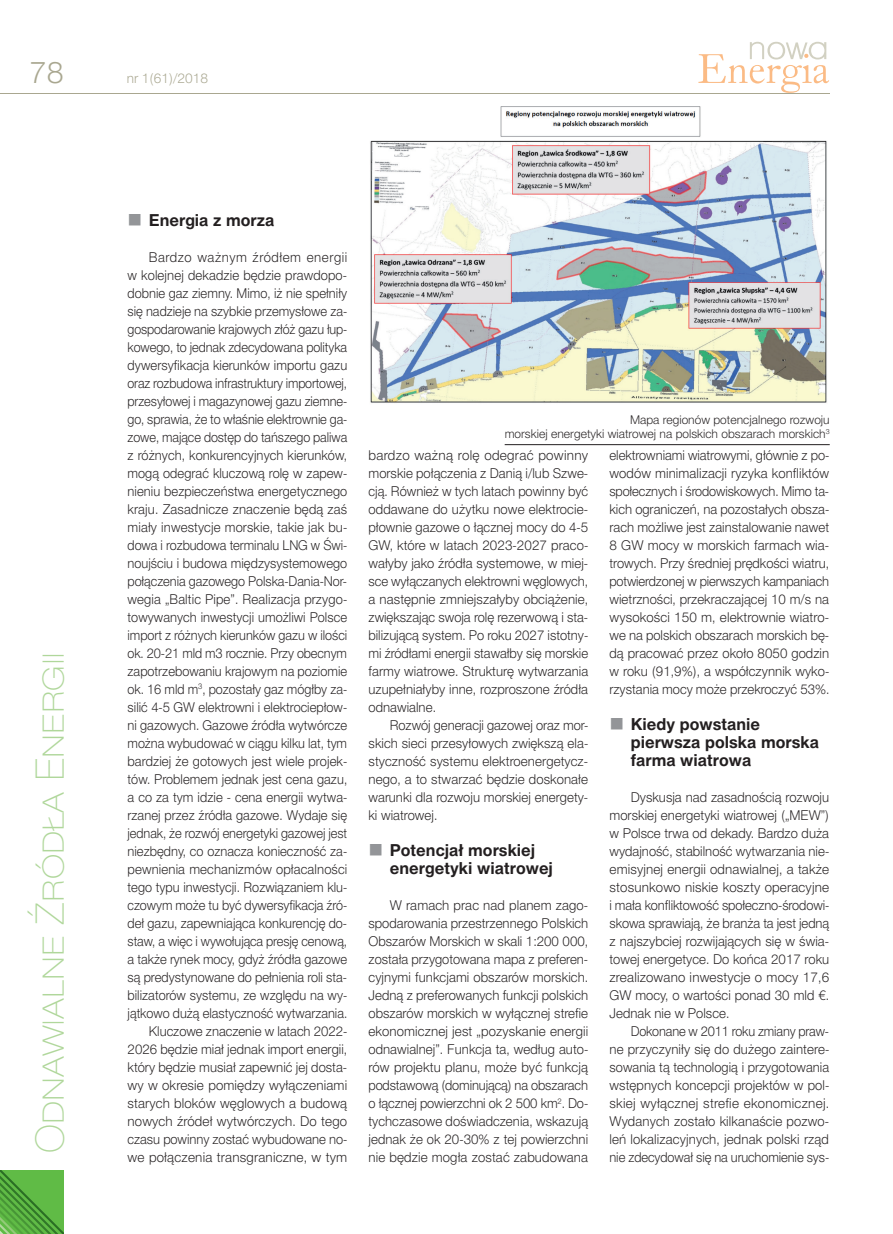
<style>
.page{position:relative;width:893px;height:1234px;background:#fff}
.page>*{position:absolute;margin:0;border:0;box-sizing:border-box;transform-origin:0 0}
.t1{font:39px "Switzer EFN Thin";color:#b0d79b}
.t2{font:30px "Switzer EFN Light";color:#a9a790}
.t3{font:700 16.5px/18px "Switzer EFN";color:#231f20}
.t4{font:13.5px/18px "Switzer EFN Light";color:#231f20;text-align:justify}
.t5{font:13.5px/18px "Switzer EFN Light";color:#231f20;text-align:justify;scale:.96 1}
.t6{font:13.5px/18px "Switzer EFN Light";color:#231f20;text-align:justify;scale:.94 1}
.t7{font:13.5px "Switzer EFN Light";color:#a9a790}
.t8{font:12px/14.4px "Switzer EFN Light";color:#231f20;text-align:right}
.s1{color:#939598}
</style>
<div class="page">
<hr style="left:0;top:93px;width:829px;height:1px;background:#a9a790">
<svg style="left:698px;top:42px;width:131px;height:51px"></svg>
<svg style="left:0;top:1170px;width:64px;height:63px"></svg>
<hr style="left:505px;top:444px;width:325px;height:1px;background:#231f20">
<img style="left:370px;top:106px;width:457px;height:297px">
<h2 class="t2" style="left:30px;top:55px;width:36px">78</h2>
<p class="t7" style="left:127px;top:70px;width:83px">nr 1(61)/2018</p>
<h1 class="t1" style="left:28px;top:1152px;width:503px;rotate:-90deg">ODNAWIALNE ŹRÓDŁA ENERGII</h1>
<p class="t3" style="left:128px;top:210px;width:148px"><span class="s1">■</span> Energia z morza</p>
<p class="t4" style="left:128px;top:247px;width:221px;text-align:right">Bardzo ważnym źródłem energii<br>w kolejnej dekadzie będzie prawdopo&shy;dobnie gaz ziemny. Mimo, iż nie spełniły się nadzieje na szybkie przemysłowe za&shy;gospodarowanie krajowych złóż gazu łup&shy;kowego, to jednak zdecydowana polityka dywersyfikacja kierunków importu gazu oraz rozbudowa infrastruktury importowej, przesyłowej i magazynowej gazu ziemne&shy;go, sprawia, że to właśnie elektrownie ga&shy;zowe, mające dostęp do tańszego paliwa z różnych, konkurencyjnych kierunków, mogą odegrać kluczową rolę w zapew&shy;nieniu bezpieczeństwa energetycznego kraju. Zasadnicze znaczenie będą zaś miały inwestycje morskie, takie jak bu&shy;dowa i rozbudowa terminalu LNG w Świ&shy;noujściu i budowa międzysystemowego połączenia gazowego Polska-Dania-Nor&shy;wegia „Baltic Pipe”. Realizacja przygo&shy;towywanych inwestycji umożliwi Polsce import z różnych kierunków gazu w ilości ok. 20-21 mld m3 rocznie. Przy obecnym zapotrzebowaniu krajowym na poziomie ok. 16 mld m<sup>3</sup>, pozostały gaz mógłby za&shy;silić 4-5 GW elektrowni i elektrociepłow&shy;ni gazowych. Gazowe źródła wytwórcze można wybudować w ciągu kilku lat, tym bardziej że gotowych jest wiele projek&shy;tów. Problemem jednak jest cena gazu, a co za tym idzie - cena energii wytwa&shy;rzanej przez źródła gazowe. Wydaje się jednak, że rozwój energetyki gazowej jest niezbędny, co oznacza konieczność za&shy;pewnienia mechanizmów opłacalności tego typu inwestycji. Rozwiązaniem klu&shy;czowym może tu być dywersyfikacja źró&shy;deł gazu, zapewniająca konkurencję do&shy;staw, a więc i wywołująca presję cenową, a także rynek mocy, gdyż źródła gazowe są predystynowane do pełnienia roli sta&shy;bilizatorów systemu, ze względu na wy&shy;jątkowo dużą elastyczność wytwarzania.<br>Kluczowe znaczenie w latach 2022- 2026 będzie miał jednak import energii, który będzie musiał zapewnić jej dosta&shy;wy w okresie pomiędzy wyłączeniami starych bloków węglowych a budową nowych źródeł wytwórczych. Do tego czasu powinny zostać wybudowane no&shy;we połączenia transgraniczne, w tym</p>
<p class="t8" style="left:505px;top:412px;width:327px">Mapa regionów potencjalnego rozwoju<br>morskiej energetyki wiatrowej na polskich obszarach morskich<sup>3</sup></p>
<p class="t4" style="left:369px;top:445px;width:221px">bardzo ważną rolę odegrać powinny morskie połączenia z Danią i/lub Szwe&shy;cją. Również w tych latach powinny być oddawane do użytku nowe elektrocie&shy;płownie gazowe o łącznej mocy do 4-5<br>GW, które w latach 2023-2027 praco&shy;wałyby jako źródła systemowe, w miej&shy;sce wyłączanych elektrowni węglowych, a następnie zmniejszałyby obciążenie, zwiększając swoja rolę rezerwową i sta&shy;bilizującą system. Po roku 2027 istotny&shy;mi źródłami energii stawałby się morskie farmy wiatrowe. Strukturę wytwarzania uzupełniałyby inne, rozproszone źródła odnawialne.</p>
<p class="t5" style="left:369px;top:715px;width:230px;text-indent:21px">Rozwój generacji gazowej oraz mor&shy;skich sieci przesyłowych zwiększą ela&shy;styczność systemu elektroenergetycz&shy;nego, a to stwarzać będzie doskonałe warunki dla rozwoju morskiej energety&shy;ki wiatrowej.</p>
<p class="t3" style="left:390px;top:840px;width:165px;text-indent:-21px"><span class="s1">■</span> Potencjał morskiej energetyki wiatrowej</p>
<p class="t4" style="left:369px;top:895px;width:221px;text-indent:21px">W ramach prac nad planem zago&shy;spodarowania przestrzennego Polskich Obszarów Morskich w skali 1:200 000, została przygotowana mapa z preferen&shy;cyjnymi funkcjami obszarów morskich.<br>Jedną z preferowanych funkcji polskich obszarów morskich w wyłącznej strefie ekonomicznej jest „pozyskanie energii odnawialnej”. Funkcja ta, według auto&shy;rów projektu planu, może być funkcją podstawową (dominującą) na obszarach o łącznej powierzchni ok 2 500 km<sup>2</sup>. Do&shy;tychczasowe doświadczenia, wskazują jednak że ok 20-30% z tej powierzchni nie będzie mogła zostać zabudowana</p>
<p class="t5" style="left:609px;top:445px;width:230px">elektrowniami wiatrowymi, głównie z po&shy;wodów minimalizacji ryzyka konfliktów społecznych i środowiskowych. Mimo ta&shy;kich ograniczeń, na pozostałych obsza&shy;rach możliwe jest zainstalowanie nawet 8 GW mocy w morskich farmach wia&shy;trowych. Przy średniej prędkości wiatru, potwierdzonej w pierwszych kampaniach wietrzności, przekraczającej 10 m/s na wysokości 150 m, elektrownie wiatro&shy;we na polskich obszarach morskich bę&shy;dą pracować przez około 8050 godzin w roku (91,9%), a współczynnik wyko&shy;rzystania mocy może przekroczyć 53%.</p>
<p class="t3" style="left:631px;top:714px;width:190px;text-indent:-21px"><span class="s1">■</span> Kiedy powstanie pierwsza polska morska farma wiatrowa</p>
<p class="t4" style="left:609px;top:787px;width:221px;text-indent:21px">Dyskusja nad zasadnością rozwoju morskiej energetyki wiatrowej („MEW”) w Polsce trwa od dekady. Bardzo duża wydajność, stabilność wytwarzania nie&shy;emisyjnej energii odnawialnej, a także stosunkowo niskie koszty operacyjne i mała konfliktowość społeczno-środowi&shy;skowa sprawiają, że branża ta jest jedną z najszybciej rozwijających się w świa&shy;towej energetyce. Do końca 2017 roku zrealizowano inwestycje o mocy 17,6<br>GW mocy, o wartości ponad 30 mld €.<br>Jednak nie w Polsce.</p>
<p class="t6" style="left:609px;top:1021px;width:235px;text-indent:21px">Dokonane w 2011 roku zmiany praw&shy;ne przyczyniły się do dużego zaintere&shy;sowania tą technologią i przygotowania wstępnych koncepcji projektów w pol&shy;skiej wyłącznej strefie ekonomicznej.<br>Wydanych zostało kilkanaście pozwo&shy;leń lokalizacyjnych, jednak polski rząd nie zdecydował się na uruchomienie sys-</p>
</div>
